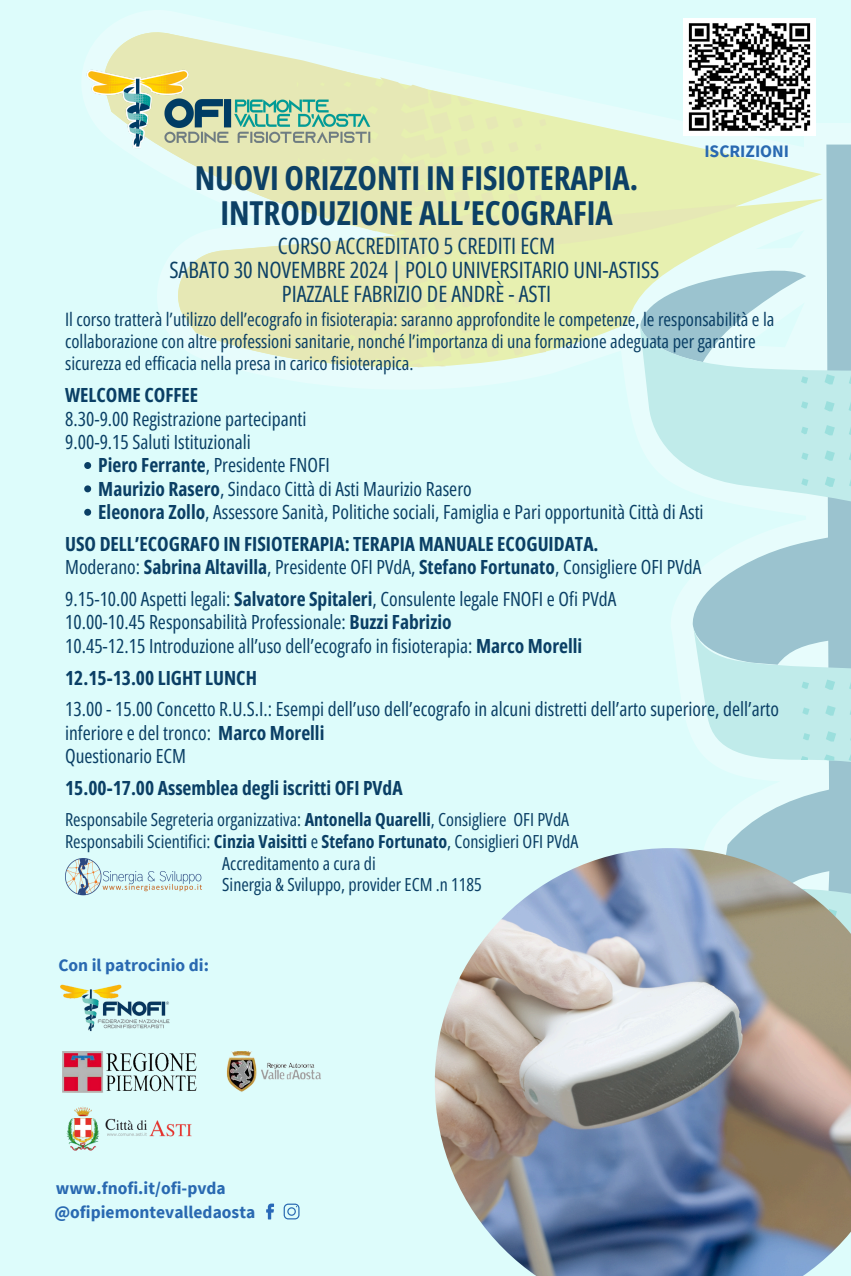
<style>
.page{position:relative;width:851px;height:1276px;background:#fff}
.page>*{position:absolute;margin:0;border:0;box-sizing:border-box;transform-origin:0 0}
.t1{font:700 33px/34.9px "Open Sans Condensed";letter-spacing:-.005em;color:#0c4065;text-align:center}
.t2{font:22.5px/24px "Open Sans Condensed";color:#0d4165;text-align:center}
.t3{font:19.5px/23.4px "Open Sans Condensed";color:#0a3f65}
.t4{font:700 19.5px/23.4px "Open Sans Condensed";color:#0a3f65}
.t5{font:18.5px/22.2px "Open Sans Condensed";color:#0a3f65}
.t6{font:18px "Open Sans Condensed";color:#0a3f65}
.t7{font:700 17.5px "Source Sans Pro";color:#2969b1}
.s1{font-weight:700}
.s2{font-weight:400}
</style>
<div class="page">
<div style="left:0;top:0;width:850px;height:1276px;background:#ddfcfb"></div>
<svg style="left:108px;top:32px;width:578px;height:335px;fill:#e6f0b5"></svg>
<svg style="left:640px;top:145px;width:210px;height:179px"></svg>
<svg style="left:639px;top:324px;width:211px;height:524px"></svg>
<svg style="left:800px;top:371px;width:50px;height:477px;background:#b4dce0"></svg>
<svg style="left:266px;top:1203px;width:8px;height:16px"></svg>
<svg style="left:283px;top:1203px;width:16px;height:16px"></svg>
<img style="left:86px;top:62px;width:292px;height:96px">
<svg style="left:84px;top:462px;width:7px;height:7px"></svg>
<svg style="left:84px;top:485px;width:7px;height:7px"></svg>
<svg style="left:84px;top:509px;width:7px;height:7px"></svg>
<img style="left:435px;top:848px;width:415px;height:428px">
<img style="left:226px;top:1051px;width:95px;height:41px">
<img style="left:65px;top:859px;width:137px;height:37px">
<img style="left:683px;top:19px;width:132px;height:117px">
<img style="left:60px;top:984px;width:110px;height:48px">
<img style="left:63px;top:1051px;width:134px;height:41px">
<img style="left:66px;top:1106px;width:126px;height:45px">
<p class="t1" style="left:195px;top:160px;width:445px">NUOVI ORIZZONTI IN FISIOTERAPIA.<br>INTRODUZIONE ALL’ECOGRAFIA</p>
<p class="t2" style="left:169px;top:233px;width:491px">CORSO ACCREDITATO 5 CREDITI ECM<br>SABATO 30 NOVEMBRE 2024 | POLO UNIVERSITARIO UNI-ASTISS<br>PIAZZALE FABRIZIO DE ANDRÈ - ASTI</p>
<p class="t7" style="left:704px;top:140px;width:86px">ISCRIZIONI</p>
<p class="t5" style="left:65px;top:308px;width:710px">Il corso tratterà l’utilizzo dell’ecografo in fisioterapia: saranno approfondite le competenze, le responsabilità e la collaborazione con altre professioni sanitarie, nonché l’importanza di una formazione adeguata per garantire sicurezza ed efficacia nella presa in carico fisioterapica.</p>
<p class="t4" style="left:65px;top:383px;width:134px">WELCOME COFFEE</p>
<p class="t3" style="left:65px;top:406px;width:243px">8.30-9.00 Registrazione partecipanti<br>9.00-9.15 Saluti Istituzionali</p>
<p class="t3" style="left:98px;top:453px;width:606px"><span class="s1">Piero Ferrante</span>, Presidente FNOFI<br><span class="s1">Maurizio Rasero</span>, Sindaco Città di Asti Maurizio Rasero<br><span class="s1">Eleonora Zollo</span>, Assessore Sanità, Politiche sociali, Famiglia e Pari opportunità Città di Asti</p>
<p class="t4" style="left:65px;top:532px;width:637px">USO DELL’ECOGRAFO IN FISIOTERAPIA: TERAPIA MANUALE ECOGUIDATA.<br><span class="s2">Moderano:</span> Sabrina Altavilla<span class="s2">, Presidente OFI PVdA,</span> Stefano Fortunato<span class="s2">, Consigliere OFI PVdA</span></p>
<p class="t3" style="left:65px;top:587px;width:552px">9.15-10.00 Aspetti legali: <span class="s1">Salvatore Spitaleri</span>, Consulente legale FNOFI e Ofi PVdA<br>10.00-10.45 Responsabilità Professionale: <span class="s1">Buzzi Fabrizio<br></span>10.45-12.15 Introduzione all’uso dell’ecografo in fisioterapia: <span class="s1">Marco Morelli</span></p>
<p class="t4" style="left:65px;top:665px;width:193px">12.15-13.00 LIGHT LUNCH</p>
<p class="t3" style="left:65px;top:697px;width:715px">13.00 - 15.00 Concetto R.U.S.I.: Esempi dell’uso dell’ecografo in alcuni distretti dell’arto superiore, dell’arto inferiore e del tronco: <span class="s1">Marco Morelli<br></span>Questionario ECM</p>
<p class="t4" style="left:65px;top:775px;width:339px">15.00-17.00 Assemblea degli iscritti OFI PVdA</p>
<p class="t6" style="left:65px;top:807px;width:505px">Responsabile Segreteria organizzativa: <span class="s1">Antonella Quarelli</span>, Consigliere OFI PVdA</p>
<p class="t6" style="left:65px;top:829px;width:514px">Responsabili Scientifici: <span class="s1">Cinzia Vaisitti</span> e <span class="s1">Stefano Fortunato</span>, Consiglieri OFI PVdA</p>
<p class="t6" style="left:222px;top:850px;width:155px">Accreditamento a cura di</p>
<p class="t6" style="left:222px;top:872px;width:261px">Sinergia &amp; Sviluppo, provider ECM .n 1185</p>
<p class="t7" style="left:58px;top:953px;width:152px">Con il patrocinio di:</p>
<p class="t7" style="left:56px;top:1177px;width:171px">www.fnofi.it/ofi-pvda</p>
<p class="t7" style="left:54px;top:1200px;width:202px">@ofipiemontevalledaosta</p>
</div>
